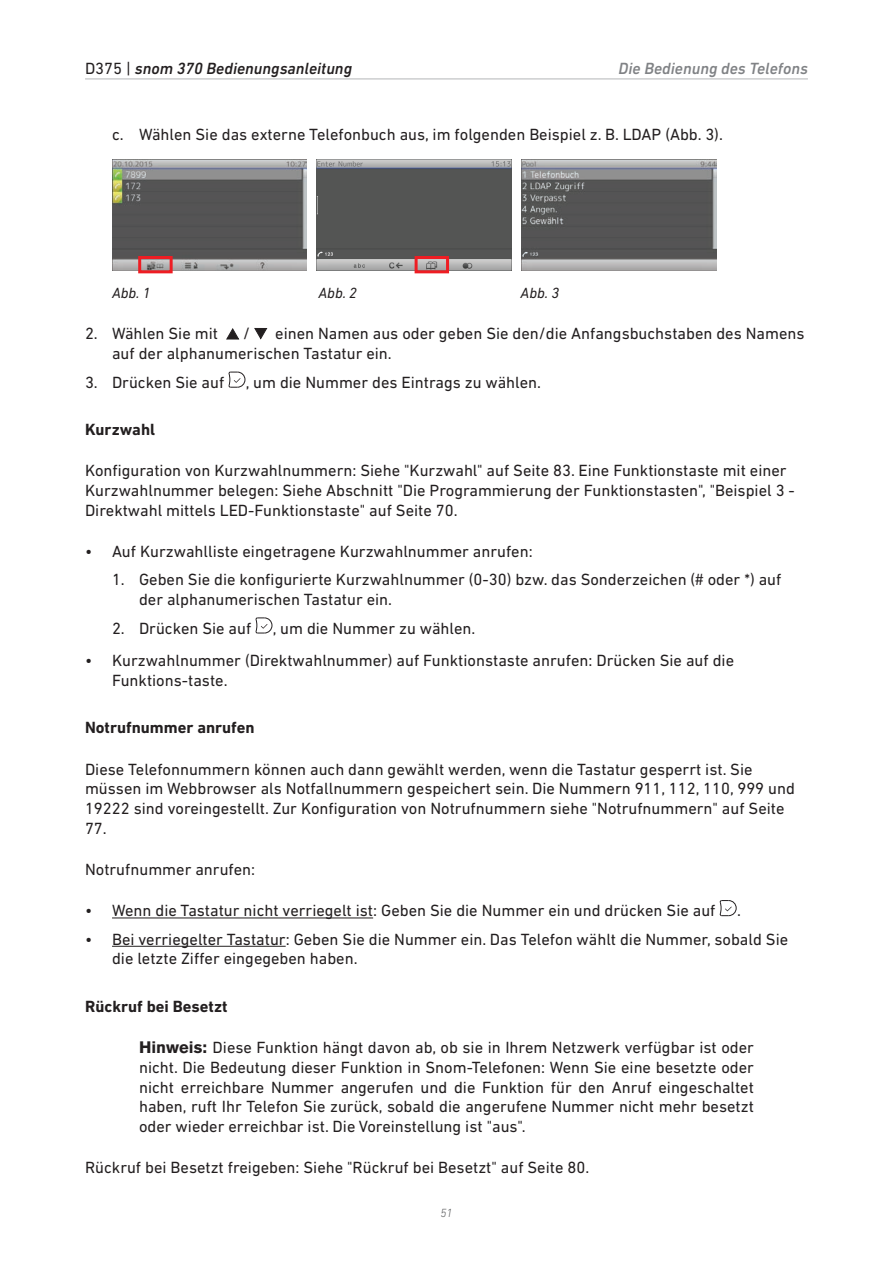
<style>
.page{position:relative;width:893px;height:1263px;background:#fff}
.page>*{position:absolute;margin:0;border:0;box-sizing:border-box;transform-origin:0 0}
.t1{font:16.5px/19.8px "DIN Next LT Pro";color:#231f20}
.t2{font:700 16.5px "DIN Next LT Pro";color:#231f20}
.t3{font:italic 500 16.5px "DIN Next LT Pro";color:#231f20}
.t4{font:italic 500 16.5px "DIN Next LT Pro";color:#808285}
.t5{font:italic 15px "DIN Next LT Pro";color:#231f20}
.t6{font:italic 300 12px "DIN Next LT Pro";color:#57585a}
.s1{font-weight:400;font-style:normal}
.s2{font-family:"Akzidenz Grotesk Pro";font-weight:700}
</style>
<div class="page">
<hr style="left:85px;top:78px;width:723px;height:1px;background:#bcbdc0">
<hr style="left:112px;top:917px;width:261px;height:1px;background:#231f20">
<hr style="left:112px;top:946px;width:174px;height:1px;background:#231f20">
<img style="left:112px;top:160px;width:194px;height:110px">
<img style="left:317px;top:160px;width:194px;height:110px">
<img style="left:522px;top:160px;width:194px;height:110px">
<svg style="left:226px;top:328px;width:13px;height:11px"></svg>
<svg style="left:254px;top:328px;width:13px;height:11px"></svg>
<svg style="left:228px;top:371px;width:18px;height:17px"></svg>
<svg style="left:255px;top:617px;width:18px;height:17px"></svg>
<svg style="left:719px;top:900px;width:18px;height:16px"></svg>
<div style="left:138px;top:256px;width:35px;height:17px;border:3px solid #ee1d23"></div>
<div style="left:415px;top:256px;width:34px;height:17px;border:3px solid #ee1d23"></div>
<p class="t3" style="left:85px;top:59px;width:269px"><span class="s1">D375 |</span> snom 370 Bedienungsanleitung</p>
<p class="t4" style="left:619px;top:59px;width:191px">Die Bedienung des Telefons</p>
<p class="t1" style="left:112px;top:124px;width:612px">c. Wählen Sie das externe Telefonbuch aus, im folgenden Beispiel z. B. LDAP (Abb. 3).</p>
<p class="t5" style="left:112px;top:285px;width:40px">Abb. 1</p>
<p class="t5" style="left:318px;top:285px;width:40px">Abb. 2</p>
<p class="t5" style="left:521px;top:285px;width:40px">Abb. 3</p>
<p class="t1" style="left:85px;top:324px;width:135px">2. Wählen Sie mit</p>
<p class="t1" style="left:243px;top:324px;width:8px">/</p>
<p class="t1" style="left:112px;top:324px;width:694px;text-indent:163px">einen Namen aus oder geben Sie den/die Anfangsbuchstaben des Namens auf der alphanumerischen Tastatur ein.</p>
<p class="t1" style="left:85px;top:372px;width:141px">3. Drücken Sie auf</p>
<p class="t1" style="left:246px;top:372px;width:297px">, um die Nummer des Eintrags zu wählen.</p>
<p class="t2" style="left:85px;top:420px;width:72px">Kurzwahl</p>
<p class="t1" style="left:85px;top:461px;width:711px">Konfiguration von Kurzwahlnummern: Siehe "Kurzwahl" auf Seite 83. Eine Funktionstaste mit einer<br>Kurzwahlnummer belegen: Siehe Abschnitt "Die Programmierung der Funktionstasten", "Beispiel 3 -<br>Direktwahl mittels LED-Funktionstaste" auf Seite 70.</p>
<p class="t1" style="left:85px;top:541px;width:449px">• Auf Kurzwahlliste eingetragene Kurzwahlnummer anrufen:</p>
<p class="t1" style="left:139px;top:570px;width:644px;text-indent:-27px">1. Geben Sie die konfigurierte Kurzwahlnummer (0-30) bzw. das Sonderzeichen (# oder *) auf der alphanumerischen Tastatur ein.</p>
<p class="t1" style="left:112px;top:618px;width:141px">2. Drücken Sie auf</p>
<p class="t1" style="left:273px;top:618px;width:204px">, um die Nummer zu wählen.</p>
<p class="t1" style="left:112px;top:650px;width:624px;text-indent:-27px">• Kurzwahlnummer (Direktwahlnummer) auf Funktionstaste anrufen: Drücken Sie auf die<br>Funktions-taste.</p>
<p class="t2" style="left:85px;top:718px;width:171px">Notrufnummer anrufen</p>
<p class="t1" style="left:85px;top:759px;width:711px">Diese Telefonnummern können auch dann gewählt werden, wenn die Tastatur gesperrt ist. Sie müssen im Webbrowser als Notfallnummern gespeichert sein. Die Nummern 911, 112, 110, 999 und 19222 sind voreingestellt. Zur Konfiguration von Notrufnummern siehe "Notrufnummern" auf Seite 77.</p>
<p class="t1" style="left:85px;top:859px;width:172px">Notrufnummer anrufen:</p>
<p class="t1" style="left:85px;top:900px;width:632px">• Wenn die Tastatur nicht verriegelt ist: Geben Sie die Nummer ein und drücken Sie auf</p>
<p class="t1" style="left:737px;top:900px;width:5px">.</p>
<p class="t1" style="left:112px;top:929px;width:678px;text-indent:-27px">• Bei verriegelter Tastatur: Geben Sie die Nummer ein. Das Telefon wählt die Nummer, sobald Sie die letzte Ziffer eingegeben haben.</p>
<p class="t2" style="left:85px;top:996px;width:144px">Rückruf bei Besetzt</p>
<p class="t1" style="left:139px;top:1037px;width:616px;text-align:justify"><span class="s2">Hinweis:</span> Diese Funktion hängt davon ab, ob sie in Ihrem Netzwerk verfügbar ist oder nicht. Die Bedeutung dieser Funktion in Snom-Telefonen: Wenn Sie eine besetzte oder nicht erreichbare Nummer angerufen und die Funktion für den Anruf eingeschaltet haben, ruft Ihr Telefon Sie zurück, sobald die angerufene Nummer nicht mehr besetzt oder wieder erreichbar ist. Die Voreinstellung ist "aus".</p>
<p class="t1" style="left:85px;top:1157px;width:506px">Rückruf bei Besetzt freigeben: Siehe "Rückruf bei Besetzt" auf Seite 80.</p>
<p class="t6" style="left:440px;top:1205px;width:14px">51</p>
</div>
